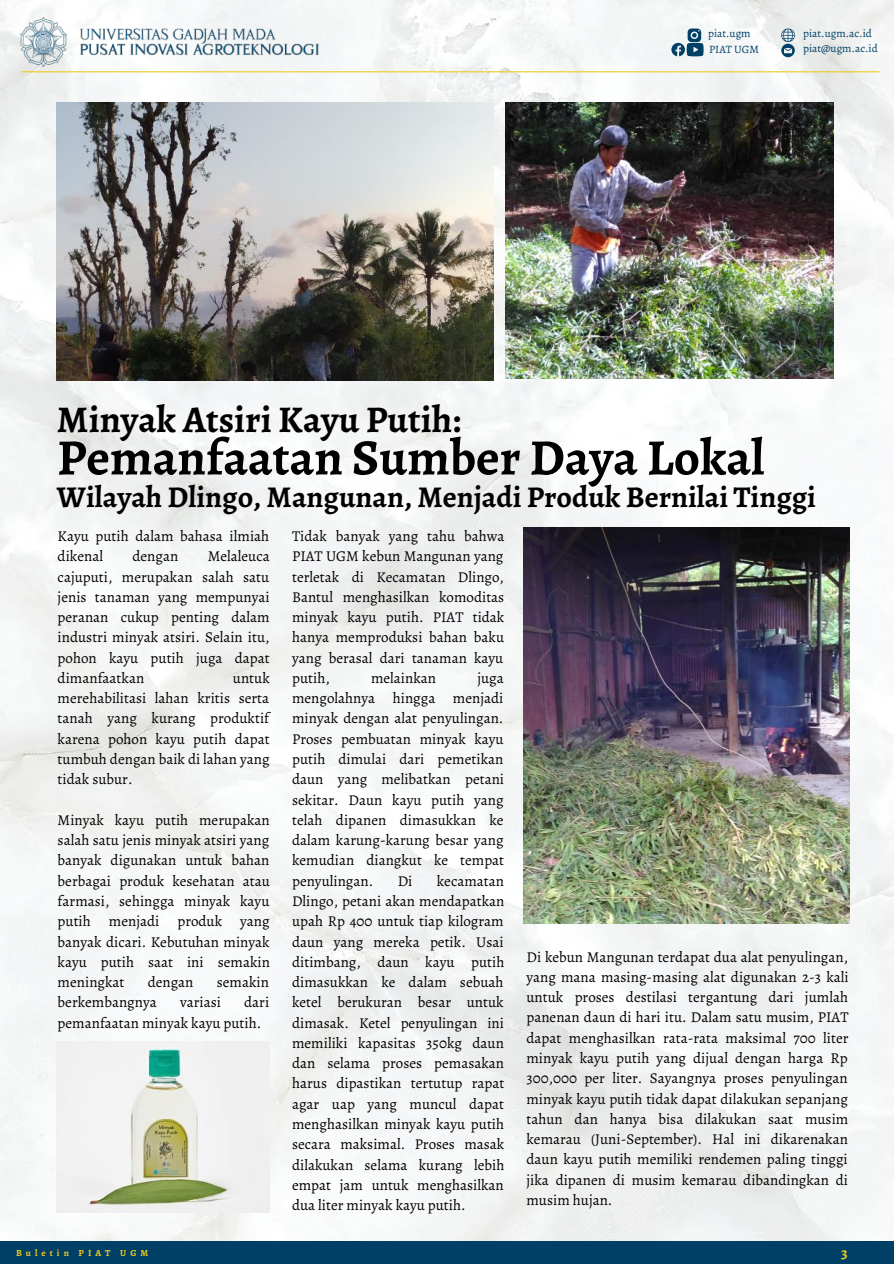
<style>
.page{position:relative;width:894px;height:1264px;background:#fff}
.page>*{position:absolute;margin:0;border:0;box-sizing:border-box;transform-origin:0 0}
.t1{font:700 51px "Alegreya";color:#000}
.t2{font:700 37.65px "Alegreya";color:#000}
.t3{font:700 30.15px "Alegreya";color:#000}
.t4{font:700 15.3px "Alegreya";color:#edcc1e}
.t5{font:15px/20.2px "Alegreya";color:#000;text-align:justify}
.t6{font:11.25px/16px "Alegreya";color:#004066}
.t7{font:700 9.3px "Alegreya";letter-spacing:.43em;color:#edcc1e}
</style>
<div class="page">
<img style="left:0;top:0;width:893px;height:1240px">
<div style="left:0;top:1240px;width:893px;height:23px;background:#004066"></div>
<img style="left:21px;top:18px;width:297px;height:48px">
<hr style="left:22px;top:71px;width:856px;height:1px;background:#edcc1e">
<svg style="left:671px;top:29px;width:32px;height:27px"></svg>
<svg style="left:781px;top:29px;width:13px;height:28px"></svg>
<img style="left:505px;top:103px;width:328px;height:275px">
<img style="left:57px;top:103px;width:436px;height:278px">
<img style="left:57px;top:1041px;width:213px;height:171px">
<img style="left:523px;top:528px;width:326px;height:395px">
<p class="t6" style="left:707px;top:25px;width:52px">piat.ugm<br>PIAT UGM</p>
<p class="t6" style="left:802px;top:25px;width:70px">piat.ugm.ac.id</p>
<p class="t6" style="left:802px;top:40px;width:76px">piat@ugm.ac.id</p>
<h2 class="t2" style="left:57px;top:394px;width:405px">Minyak Atsiri Kayu Putih:</h2>
<h1 class="t1" style="left:57px;top:422px;width:708px">Pemanfaatan Sumber Daya Lokal</h1>
<h3 class="t3" style="left:57px;top:476px;width:760px">Wilayah Dlingo, Mangunan, Menjadi Produk Bernilai Tinggi</h3>
<p class="t5" style="left:58px;top:526px;width:213px">Kayu putih dalam bahasa ilmiah dikenal</p>
<p class="t5" style="left:292px;top:526px;width:214px">Tidak banyak yang tahu bahwa PIAT UGM kebun Mangunan yang terletak di Kecamatan Dlingo, Bantul menghasilkan komoditas minyak kayu putih. PIAT tidak hanya memproduksi bahan baku yang berasal dari tanaman kayu putih,</p>
<p class="t5" style="left:58px;top:546px;width:213px;text-indent:150px">Melaleuca cajuputi, merupakan salah satu jenis tanaman yang mempunyai peranan cukup penting dalam industri minyak atsiri. Selain itu, pohon kayu putih juga dapat dimanfaatkan</p>
<p class="t5" style="left:132px;top:546px;width:47px">dengan</p>
<p class="t5" style="left:58px;top:667px;width:213px;text-indent:175px">untuk merehabilitasi lahan kritis serta tanah yang kurang produktif karena pohon kayu putih dapat tumbuh dengan baik di lahan yang tidak subur.</p>
<p class="t5" style="left:58px;top:809px;width:214px">Minyak kayu putih merupakan salah satu jenis minyak atsiri yang banyak digunakan untuk bahan berbagai produk kesehatan atau farmasi, sehingga minyak kayu putih menjadi produk yang banyak dicari. Kebutuhan minyak kayu putih saat ini semakin meningkat</p>
<p class="t5" style="left:371px;top:667px;width:66px">melainkan</p>
<p class="t5" style="left:292px;top:667px;width:213px;text-indent:185px">juga mengolahnya hingga menjadi minyak dengan alat penyulingan.<br>Proses pembuatan minyak kayu putih dimulai dari pemetikan daun yang melibatkan petani sekitar. Daun kayu putih yang telah dipanen dimasukkan ke dalam karung-karung besar yang kemudian diangkut ke tempat penyulingan.</p>
<p class="t5" style="left:292px;top:870px;width:214px;text-indent:145px">kecamatan Dlingo, petani akan mendapatkan upah Rp 400 untuk tiap kilogram daun yang mereka petik. Usai ditimbang, daun kayu putih dimasukkan ke dalam sebuah ketel berukuran besar untuk dimasak. Ketel penyulingan ini memiliki kapasitas 350kg daun dan selama proses pemasakan harus dipastikan tertutup rapat agar uap yang muncul dapat menghasilkan minyak kayu putih secara maksimal. Proses masak dilakukan selama kurang lebih empat jam untuk menghasilkan dua liter minyak kayu putih.</p>
<p class="t5" style="left:397px;top:870px;width:16px">Di</p>
<p class="t5" style="left:526px;top:946px;width:323px">Di kebun Mangunan terdapat dua alat penyulingan, yang mana masing-masing alat digunakan 2-3 kali untuk proses destilasi tergantung dari jumlah panenan daun di hari itu. Dalam satu musim, PIAT dapat menghasilkan rata-rata maksimal 700 liter minyak kayu putih yang dijual dengan harga Rp 300,000 per liter. Sayangnya proses penyulingan minyak kayu putih tidak dapat dilakukan sepanjang tahun dan hanya bisa dilakukan saat musim kemarau (Juni-September). Hal ini dikarenakan daun kayu putih memiliki rendemen paling tinggi jika dipanen di musim kemarau dibandingkan di musim hujan.</p>
<p class="t5" style="left:148px;top:971px;width:47px">dengan</p>
<p class="t5" style="left:217px;top:971px;width:54px">semakin</p>
<p class="t5" style="left:58px;top:992px;width:101px">berkembangnya</p>
<p class="t5" style="left:180px;top:992px;width:42px">variasi</p>
<p class="t5" style="left:58px;top:992px;width:213px;text-indent:186px">dari pemanfaatan minyak kayu putih.</p>
<p class="t7" style="left:16px;top:1246px;width:134px">Buletin PIAT UGM</p>
<p class="t4" style="left:841px;top:1241px;width:8px">3</p>
</div>
